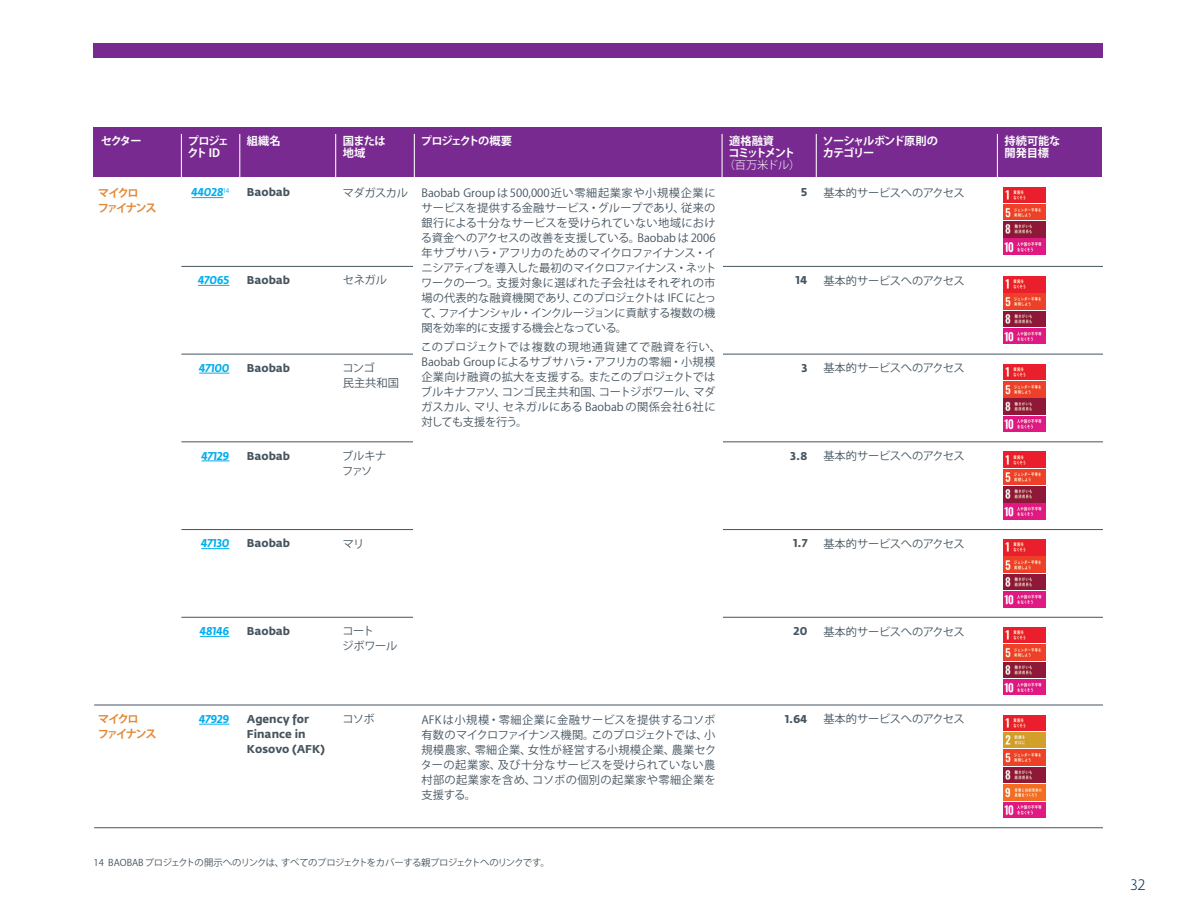
<style>
.page{position:relative;width:1188px;height:918px;background:#fff}
.page>*{position:absolute;margin:0;border:0;box-sizing:border-box;transform-origin:0 0}
.t1{font:300 15px "Fedra Sans Pro";color:#002e53}
.t2{font:11.25px/15px "Koz Go Pro";letter-spacing:-.005em;color:#45545f}
.t3{font:700 11.25px/15px "Fedra Sans Pro";color:#45545f}
.t4{font:italic 700 11.25px "Fedra Sans Pro";letter-spacing:.01em;color:#00aeef}
.t5{font:700 11.25px/12px "Koz Go Pro";letter-spacing:-.075em;color:#fff}
.t6{font:700 11.25px/15px "Koz Go Pro";letter-spacing:-.14em;color:#e28a38}
.t7{font:700 11.25px/12px "Koz Go Pro";letter-spacing:-.14em;color:#fff}
.t8{font:700 11.25px "Koz Go Pro";letter-spacing:-.095em;color:#fff}
.t9{font:700 11.25px/12px "Koz Go Pro";color:#fff}
.t10{font:11.25px/15px "Koz Go Pro";letter-spacing:-.035em;color:#45545f}
.t11{font:300 11.25px "Koz Go Pro";letter-spacing:-.01em;color:#fff}
.t12{font:9.3px "Koz Go Pro";letter-spacing:-.05em;color:#45545f}
</style>
<div class="page">
<hr style="left:181px;top:529px;width:922px;height:1px;background:#45545f">
<hr style="left:181px;top:442px;width:922px;height:1px;background:#45545f">
<div style="left:94px;top:128px;width:1008px;height:49px;background:#782a90"></div>
<hr style="left:181px;top:134px;width:1px;height:45px;background:#fff">
<hr style="left:239px;top:134px;width:1px;height:45px;background:#fff">
<hr style="left:335px;top:134px;width:1px;height:45px;background:#fff">
<hr style="left:414px;top:134px;width:1px;height:45px;background:#fff">
<hr style="left:722px;top:134px;width:1px;height:45px;background:#fff">
<hr style="left:997px;top:134px;width:1px;height:45px;background:#fff">
<hr style="left:181px;top:617px;width:922px;height:1px;background:#45545f">
<hr style="left:181px;top:354px;width:922px;height:1px;background:#45545f">
<hr style="left:181px;top:266px;width:922px;height:1px;background:#45545f">
<hr style="left:94px;top:705px;width:1009px;height:1px;background:#45545f">
<img style="left:1003px;top:187px;width:43px;height:33px">
<img style="left:1003px;top:222px;width:43px;height:15px">
<img style="left:1003px;top:239px;width:43px;height:16px">
<hr style="left:192px;top:197px;width:31px;height:1px;background:#00aeef">
<hr style="left:198px;top:285px;width:31px;height:1px;background:#00aeef">
<hr style="left:199px;top:373px;width:30px;height:1px;background:#00aeef">
<svg style="left:202px;top:461px;width:27px;height:1px"></svg>
<svg style="left:201px;top:548px;width:28px;height:1px"></svg>
<svg style="left:200px;top:636px;width:29px;height:1px"></svg>
<hr style="left:199px;top:724px;width:30px;height:1px;background:#00aeef">
<img style="left:1003px;top:277px;width:43px;height:15px">
<img style="left:1003px;top:294px;width:43px;height:15px">
<img style="left:1003px;top:311px;width:43px;height:33px">
<img style="left:1003px;top:364px;width:43px;height:16px">
<img style="left:1003px;top:382px;width:43px;height:15px">
<img style="left:1003px;top:399px;width:43px;height:15px">
<img style="left:1003px;top:416px;width:43px;height:16px">
<img style="left:1003px;top:452px;width:43px;height:33px">
<img style="left:1003px;top:487px;width:43px;height:15px">
<img style="left:1003px;top:504px;width:43px;height:15px">
<img style="left:1003px;top:540px;width:43px;height:15px">
<img style="left:1003px;top:557px;width:43px;height:33px">
<img style="left:1003px;top:592px;width:43px;height:15px">
<img style="left:1003px;top:627px;width:43px;height:16px">
<img style="left:1003px;top:645px;width:43px;height:15px">
<img style="left:1003px;top:662px;width:43px;height:33px">
<div style="left:414px;top:185px;width:309px;height:441px;background:#fff"></div>
<hr style="left:816px;top:134px;width:1px;height:45px;background:#fff">
<img style="left:1003px;top:715px;width:43px;height:33px">
<img style="left:1003px;top:750px;width:43px;height:15px">
<img style="left:1003px;top:767px;width:43px;height:16px">
<img style="left:1003px;top:785px;width:43px;height:15px">
<img style="left:1003px;top:802px;width:43px;height:16px">
<hr style="left:94px;top:827px;width:1009px;height:1px;background:#45545f">
<div style="left:94px;top:43px;width:1009px;height:14px;background:#782a90"></div>
<p class="t5" style="left:101px;top:136px;width:42px">セクター</p>
<p class="t5" style="left:247px;top:136px;width:35px">組織名</p>
<p class="t8" style="left:421px;top:134px;width:93px">プロジェクトの概要</p>
<p class="t7" style="left:729px;top:136px;width:68px">適格融資<br>コミットメント</p>
<p class="t11" style="left:724px;top:158px;width:78px">（百万米ドル）</p>
<p class="t5" style="left:188px;top:136px;width:43px">プロジェクト ID</p>
<p class="t5" style="left:343px;top:136px;width:44px">国または地域</p>
<p class="t5" style="left:823px;top:136px;width:117px">ソーシャルボンド原則のカテゴリー</p>
<p class="t9" style="left:1005px;top:136px;width:58px">持続可能な開発目標</p>
<p class="t6" style="left:98px;top:186px;width:61px">マイクロ<br>ファイナンス</p>
<p class="t4" style="left:192px;top:186px;width:39px">44028<sup>14</sup></p>
<p class="t3" style="left:247px;top:185px;width:45px">Baobab</p>
<p class="t4" style="left:198px;top:273px;width:33px">47065</p>
<p class="t3" style="left:247px;top:273px;width:45px">Baobab</p>
<p class="t4" style="left:199px;top:361px;width:32px">47100</p>
<p class="t3" style="left:247px;top:360px;width:45px">Baobab</p>
<p class="t2" style="left:343px;top:185px;width:67px">マダガスカル</p>
<p class="t2" style="left:343px;top:273px;width:46px">セネガル</p>
<p class="t2" style="left:342px;top:361px;width:58px">コンゴ<br>民主共和国</p>
<p class="t2" style="left:421px;top:185px;width:297px;text-align:justify">Baobab Groupは500,000近い零細起業家や小規模企業にサービスを提供する金融サービス・グループであり、従来の銀行による十分なサービスを受けられていない地域における資金へのアクセスの改善を支援している。Baobab は 2006年サブサハラ・アフリカのためのマイクロファイナンス・イニシアティブを導入した最初のマイクロファイナンス・ネットワークの一つ。支援対象に選ばれた子会社はそれぞれの市場の代表的な融資機関であり、このプロジェクトは IFC にとって、ファイナンシャル・インクルージョンに貢献する複数の機関を効率的に支援する機会となっている。</p>
<p class="t2" style="left:421px;top:340px;width:302px">このプロジェクトでは複数の現地通貨建てで融資を行い、<br>Baobab Group によるサブサハラ・アフリカの零細・小規模企業向け融資の拡大を支援する。またこのプロジェクトではブルキナファソ、コンゴ民主共和国、コートジボワール、マダガスカル、マリ、セネガルにある Baobab の関係会社 6社に対しても支援を行う。</p>
<p class="t3" style="left:801px;top:185px;width:8px">5</p>
<p class="t2" style="left:823px;top:185px;width:143px">基本的サービスへのアクセス</p>
<p class="t3" style="left:796px;top:273px;width:13px">14</p>
<p class="t2" style="left:823px;top:273px;width:143px">基本的サービスへのアクセス</p>
<p class="t3" style="left:801px;top:360px;width:7px">3</p>
<p class="t2" style="left:823px;top:361px;width:143px">基本的サービスへのアクセス</p>
<p class="t4" style="left:202px;top:449px;width:29px">47129</p>
<p class="t3" style="left:247px;top:448px;width:45px">Baobab</p>
<p class="t2" style="left:342px;top:449px;width:46px">ブルキナファソ</p>
<p class="t3" style="left:790px;top:448px;width:19px">3.8</p>
<p class="t2" style="left:823px;top:449px;width:143px">基本的サービスへのアクセス</p>
<p class="t4" style="left:201px;top:537px;width:30px">47130</p>
<p class="t3" style="left:247px;top:536px;width:45px">Baobab</p>
<p class="t2" style="left:343px;top:536px;width:23px">マリ</p>
<p class="t3" style="left:793px;top:536px;width:16px">1.7</p>
<p class="t2" style="left:823px;top:536px;width:143px">基本的サービスへのアクセス</p>
<p class="t4" style="left:200px;top:624px;width:31px">48146</p>
<p class="t3" style="left:247px;top:624px;width:45px">Baobab</p>
<p class="t10" style="left:342px;top:624px;width:57px">コート<br>ジボワール</p>
<p class="t3" style="left:793px;top:624px;width:16px">20</p>
<p class="t2" style="left:823px;top:624px;width:143px">基本的サービスへのアクセス</p>
<p class="t6" style="left:98px;top:712px;width:61px">マイクロ<br>ファイナンス</p>
<p class="t4" style="left:199px;top:712px;width:32px">47929</p>
<p class="t3" style="left:247px;top:711px;width:79px">Agency for<br>Finance in<br>Kosovo (AFK)</p>
<p class="t2" style="left:342px;top:712px;width:34px">コソボ</p>
<p class="t2" style="left:421px;top:712px;width:297px;text-align:justify">AFK は小規模・零細企業に金融サービスを提供するコソボ有数のマイクロファイナンス機関。このプロジェクトでは、小規模農家、零細企業、女性が経営する小規模企業、農業セクターの起業家、及び十分なサービスを受けられていない農村部の起業家を含め、コソボの個別の起業家や零細企業を支援する。</p>
<p class="t3" style="left:785px;top:711px;width:24px">1.64</p>
<p class="t2" style="left:823px;top:712px;width:143px">基本的サービスへのアクセス</p>
<p class="t12" style="left:94px;top:856px;width:458px">14 BAOBABプロジェクトの開示へのリンクは、すべてのプロジェクトをカバーする親プロジェクトへのリンクです。</p>
<h1 class="t1" style="left:1130px;top:876px;width:16px">32</h1>
</div>
